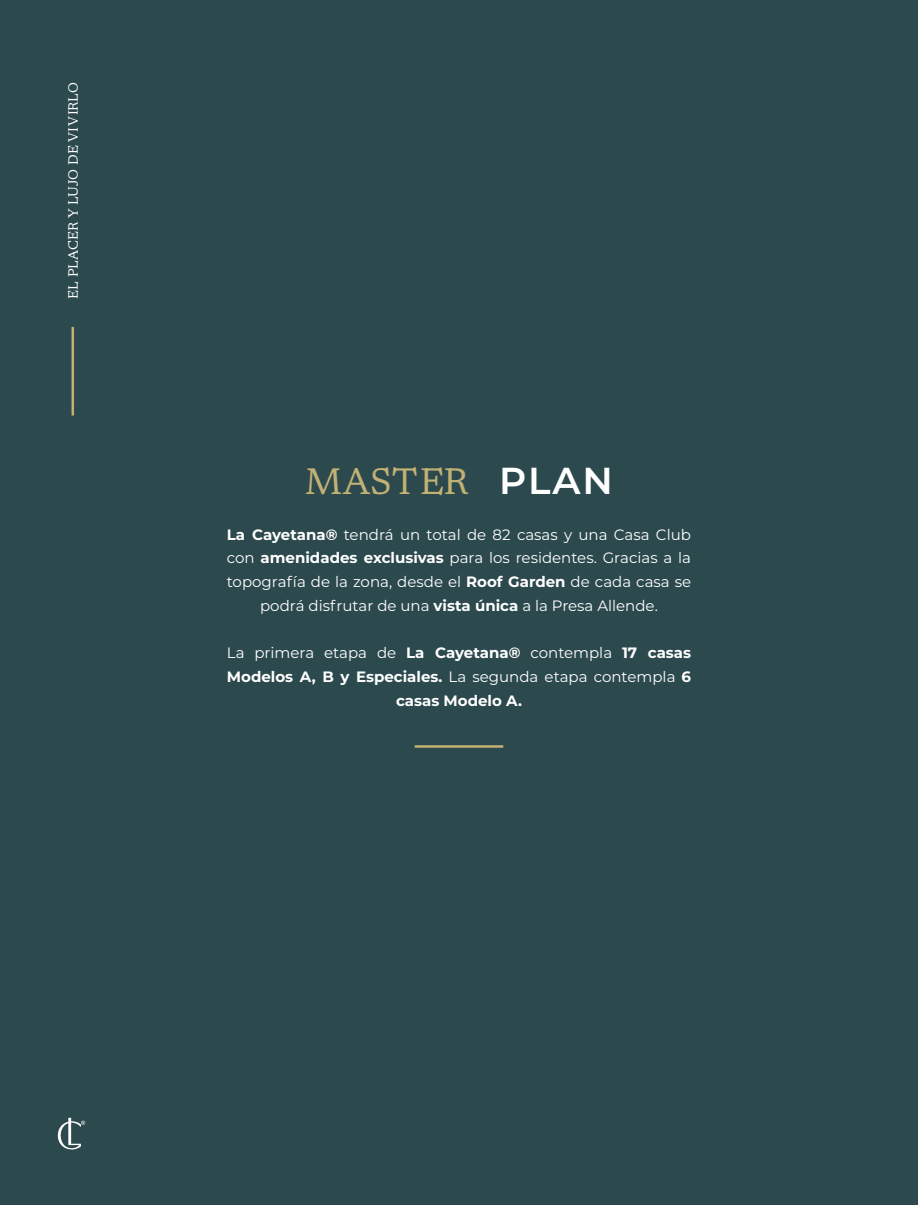
<style>
.page{position:relative;width:918px;height:1205px;background:#2c494d}
.page>*{position:absolute;margin:0;border:0;box-sizing:border-box;transform-origin:0 0}
.t1{font:37.5px "Newsreader";letter-spacing:.005em;color:#c2b174}
.t2{font:15px/23.8px "Montserrat";color:#fff;text-align:center}
.t3{font:700 15px/23.8px "Montserrat";color:#fff;text-align:center}
.t4{font:13.75px "Newsreader";letter-spacing:.005em;color:#fff}
.s1{font-family:"Montserrat";font-weight:600;color:#fff}
.s2{font-weight:700}
.s3{font-weight:400}
</style>
<div class="page">
<hr style="left:72px;top:327px;width:2px;height:88px;background:#c2b174">
<svg style="left:57px;top:1118px;width:28px;height:32px"></svg>
<hr style="left:415px;top:745px;width:88px;height:3px;background:#c2b174">
<p class="t4" style="left:63px;top:299px;width:218px;rotate:-90deg">EL PLACER Y LUJO DE VIVIRLO</p>
<h1 class="t1" style="left:305px;top:453px;width:309px">MASTER <span class="s1">PLAN</span></h1>
<p class="t2" style="left:227px;top:522px;width:466px"><span class="s2">La Cayetana®</span> tendrá un total de 82 casas y una Casa Club con <span class="s2">amenidades exclusivas</span> para los residentes. Gracias a la topografía de la zona, desde el <span class="s2">Roof Garden</span> de cada casa se podrá disfrutar de una <span class="s2">vista única</span> a la Presa Allende.</p>
<p class="t3" style="left:227px;top:641px;width:466px"><span class="s3">La primera etapa de</span> La Cayetana® <span class="s3">contempla</span> 17 casas<br>Modelos A, B y Especiales. <span class="s3">La segunda etapa contempla</span> 6 casas Modelo A.</p>
</div>
